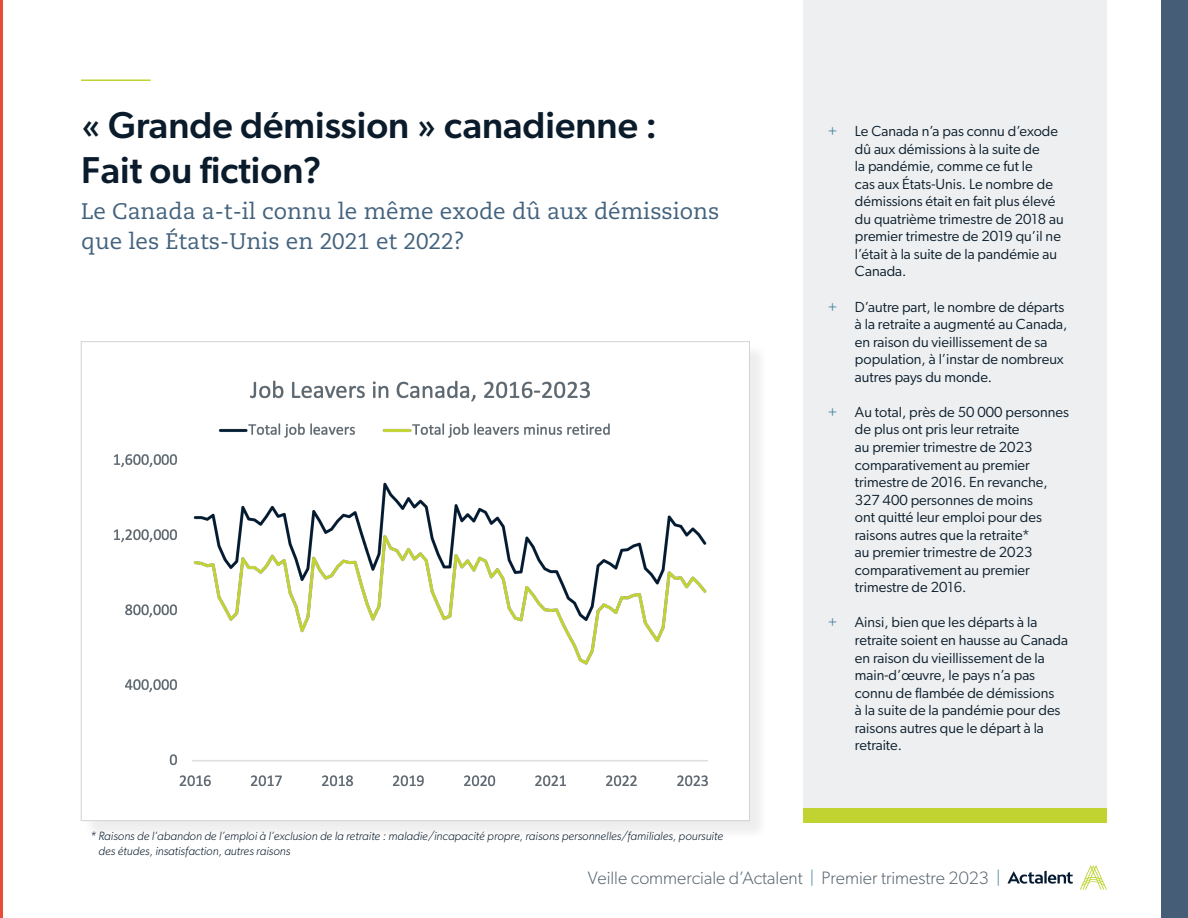
<style>
.page{position:relative;width:1188px;height:918px;background:#fff}
.page>*{position:absolute;margin:0;border:0;box-sizing:border-box;transform-origin:0 0}
.t1{font:500 37.5px/45px "Gibson";color:#0a1c2b}
.t2{font:22.5px/30px "Caecilia LT Pro 55 Roman";color:#43627d}
.t3{font:300 18px "Gibson";color:#5a6671}
.t4{font:14.7px/17.5px "Gibson";color:#0a1c2b}
.t5{font:italic 300 12px/14.4px "Gibson";color:#0a1c2b}
.s1{color:#4c86a0}
.s2{color:#4b87a0}
</style>
<div class="page">
<svg style="left:1007px;top:871px;width:66px;height:13px"></svg>
<svg style="left:1080px;top:865px;width:27px;height:25px"></svg>
<div style="left:1161px;top:1px;width:27px;height:917px;background:#455d77"></div>
<div style="left:83px;top:344px;width:686px;height:495px;background:#f3f3f3"></div>
<div style="left:81px;top:341px;width:669px;height:480px;background:#fff;border:1px solid #d3d3d7"></div>
<img style="left:113px;top:380px;width:595px;height:407px">
<hr style="left:81px;top:80px;width:70px;height:1px;background:#c0d330">
<div style="left:804px;top:0;width:303px;height:816px;background:#edeff0"></div>
<div style="left:804px;top:808px;width:303px;height:15px;background:#c0d330"></div>
<hr style="left:0;top:0;width:2px;height:918px;background:#e64c38">
<p class="t1" style="left:81px;top:102px;width:578px">« Grande démission » canadienne :<br>Fait ou fiction?</p>
<p class="t2" style="left:81px;top:196px;width:640px">Le Canada a-t-il connu le même exode dû aux démissions que les États-Unis en 2021 et 2022?</p>
<p class="t5" style="left:98px;top:829px;width:626px;text-indent:-8px">* Raisons de l’abandon de l’emploi à l’exclusion de la retraite : maladie/incapacité propre, raisons personnelles/familiales, poursuite des études, insatisfaction, autres raisons</p>
<p class="t4" style="left:855px;top:122px;width:210px;text-indent:-27px"><span class="s1">+</span> Le Canada n’a pas connu d’exode dû aux démissions à la suite de<br>la pandémie, comme ce fut le<br>cas aux États-Unis. Le nombre de démissions était en fait plus élevé du quatrième trimestre de 2018 au premier trimestre de 2019 qu’il ne l’était à la suite de la pandémie au<br>Canada.</p>
<p class="t4" style="left:855px;top:298px;width:214px;text-indent:-27px"><span class="s1">+</span> D’autre part, le nombre de départs à la retraite a augmenté au Canada, en raison du vieillissement de sa population, à l’instar de nombreux autres pays du monde.</p>
<p class="t4" style="left:855px;top:403px;width:216px;text-indent:-27px"><span class="s1">+</span> Au total, près de 50 000 personnes de plus ont pris leur retraite<br>au premier trimestre de 2023 comparativement au premier trimestre de 2016. En revanche,<br>327 400 personnes de moins<br>ont quitté leur emploi pour des raisons autres que la retraite*<br>au premier trimestre de 2023 comparativement au premier trimestre de 2016.</p>
<p class="t4" style="left:855px;top:613px;width:215px;text-indent:-27px"><span class="s1">+</span> Ainsi, bien que les départs à la retraite soient en hausse au Canada en raison du vieillissement de la main-d’œuvre, le pays n’a pas connu de flambée de démissions<br>à la suite de la pandémie pour des raisons autres que le départ à la retraite.</p>
<p class="t3" style="left:588px;top:867px;width:414px">Veille commerciale d’Actalent <span class="s2">|</span> Premier trimestre 2023 <span class="s2">|</span></p>
</div>
